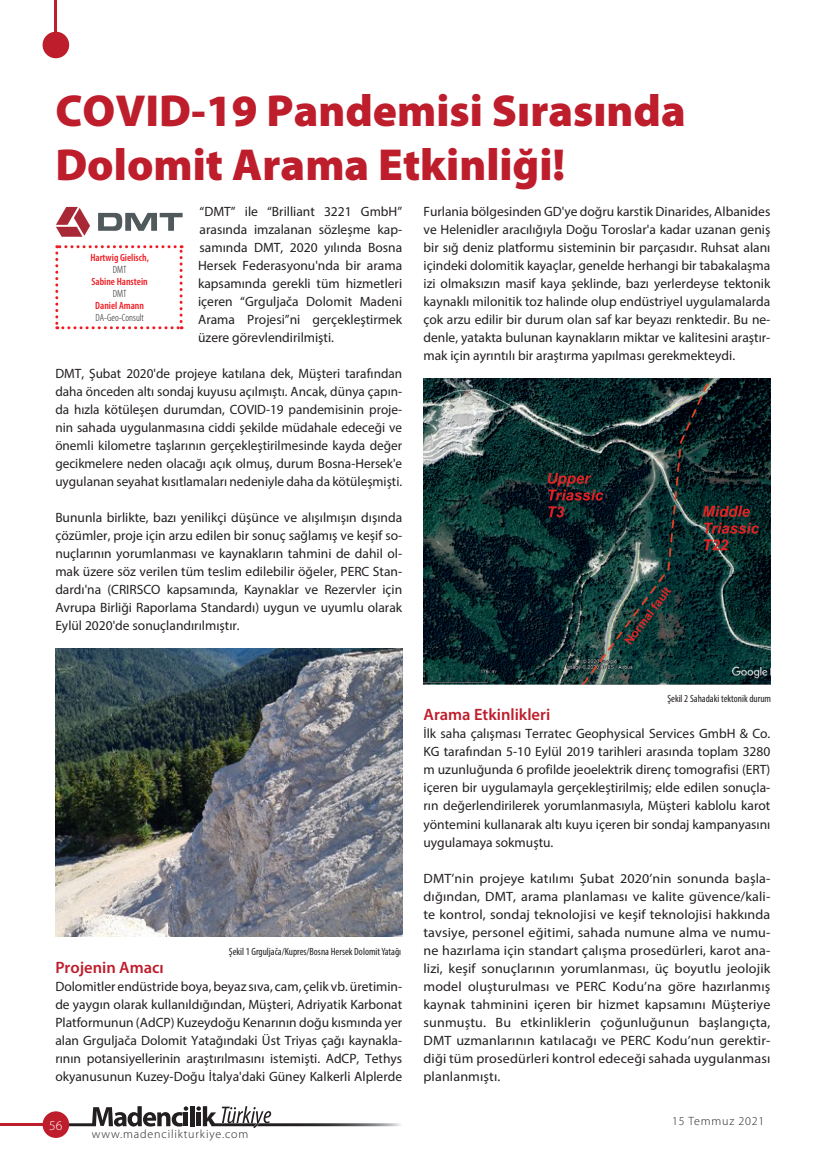
<style>
.page{position:relative;width:830px;height:1170px;background:#fff}
.page>*{position:absolute;margin:0;border:0;box-sizing:border-box;transform-origin:0 0}
.Genel_Makale_Başlığı{font:900 45px "Myriad Pro";color:#be1d2c}
.Genel_Metin_Başlığı1{font:600 16.5px "Myriad Pro";color:#be1d2c}
.Genel_MEtin{font:13.5px/18px "Myriad Pro";color:#231f20;text-align:justify}
.Genel_MEtin-2{font:13.5px/18px "Myriad Pro";color:#231f20;text-align:justify;scale:1.04 1}
.t1{font:300 13.5px "Myriad Pro";color:#fff}
.t2{font:300 12px "Myriad Pro";letter-spacing:.07em;color:#231f20}
.Resim_Açıklama_Yazıs{font:condensed 10.5px "Myriad Pro";color:#231f20}
.Yazar_İsimleri{font:600 condensed 10.5px "Myriad Pro";color:#ee1d23}
.Yazar_Bilgileri{font:300 condensed 10.5px "Myriad Pro";color:#231f20}
</style>
<div class="page">
<svg style="left:67px;top:1106px;width:121px;height:20px"></svg>
<hr style="left:184px;top:1112px;width:4px;height:14px;background:#231f20">
<hr style="left:190px;top:1106px;width:4px;height:20px;background:#231f20">
<svg style="left:196px;top:1106px;width:205px;height:22px"></svg>
<svg style="left:55px;top:245px;width:127px;height:84px"></svg>
<hr style="left:0;top:1122px;width:53px;height:3px;background:#be1d2c">
<div style="left:43px;top:1111px;width:26px;height:26px;background:#be1d2c;border-radius:50%"></div>
<hr style="left:54px;top:0;width:3px;height:42px;background:#be1d2c">
<div style="left:43px;top:32px;width:26px;height:26px;background:#be1d2c;border-radius:50%"></div>
<svg style="left:56px;top:207px;width:34px;height:30px"></svg>
<svg style="left:98px;top:213px;width:84px;height:18px"></svg>
<img style="left:55px;top:648px;width:347px;height:288px">
<img style="left:423px;top:378px;width:347px;height:306px">
<p class="Genel_Makale_Başlığı" style="left:55px;top:85px;width:631px">COVID-19 Pandemisi Sırasında</p>
<p class="Genel_Makale_Başlığı" style="left:55px;top:139px;width:511px">Dolomit Arama Etkinliği!</p>
<p class="Genel_MEtin" style="left:198px;top:202px;width:205px">“DMT” ile “Brilliant 3221 GmbH” arasında imzalanan sözleşme kap&shy;samında DMT, 2020 yılında Bosna Hersek Federasyonu'nda bir arama kapsamında gerekli tüm hizmetleri içeren “Grguljača Dolomit Madeni Arama Projesi”ni gerçekleştirmek üzere görevlendirilmişti.</p>
<p class="Genel_MEtin" style="left:55px;top:364px;width:348px">DMT, Şubat 2020'de projeye katılana dek, Müşteri tarafından daha önceden altı sondaj kuyusu açılmıştı. Ancak, dünya çapın&shy;da hızla kötüleşen durumdan, COVID-19 pandemisinin proje&shy;nin sahada uygulanmasına ciddi şekilde müdahale edeceği ve önemli kilometre taşlarının gerçekleştirilmesinde kayda değer gecikmelere neden olacağı açık olmuş, durum Bosna-Hersek'e uygulanan seyahat kısıtlamaları nedeniyle daha da kötüleşmişti.</p>
<p class="Genel_MEtin" style="left:55px;top:508px;width:348px">Bununla birlikte, bazı yenilikçi düşünce ve alışılmışın dışında çözümler, proje için arzu edilen bir sonuç sağlamış ve keşif so&shy;nuçlarının yorumlanması ve kaynakların tahmini de dahil ol&shy;mak üzere söz verilen tüm teslim edilebilir öğeler, PERC Stan&shy;dardı'na (CRIRSCO kapsamında, Kaynaklar ve Rezervler için Avrupa Birliği Raporlama Standardı) uygun ve uyumlu olarak Eylül 2020'de sonuçlandırılmıştır.</p>
<p class="Genel_MEtin" style="left:423px;top:202px;width:348px">Furlania bölgesinden GD'ye doğru karstik Dinarides, Albanides ve Helenidler aracılığıyla Doğu Toroslar'a kadar uzanan geniş bir sığ deniz platformu sisteminin bir parçasıdır. Ruhsat alanı içindeki dolomitik kayaçlar, genelde herhangi bir tabakalaşma izi olmaksızın masif kaya şeklinde, bazı yerlerdeyse tektonik kaynaklı milonitik toz halinde olup endüstriyel uygulamalarda çok arzu edilir bir durum olan saf kar beyazı renktedir. Bu ne&shy;denle, yatakta bulunan kaynakların miktar ve kalitesini araştır&shy;mak için ayrıntılı bir araştırma yapılması gerekmekteydi.</p>
<p class="Yazar_İsimleri" style="left:90px;top:252px;width:60px">Hartwig Gielisch,</p>
<p class="Yazar_Bilgileri" style="left:113px;top:264px;width:15px">DMT</p>
<p class="Yazar_İsimleri" style="left:92px;top:276px;width:58px">Sabine Hanstein</p>
<p class="Yazar_Bilgileri" style="left:113px;top:288px;width:15px">DMT</p>
<p class="Yazar_İsimleri" style="left:95px;top:300px;width:50px">Daniel Amann</p>
<p class="Yazar_Bilgileri" style="left:95px;top:312px;width:50px">DA-Geo-Consult</p>
<p class="Resim_Açıklama_Yazıs" style="left:229px;top:944px;width:174px">Şekil 1 Grguljača/Kupres/Bosna Hersek Dolomit Yatağı</p>
<p class="Genel_Metin_Başlığı1" style="left:55px;top:956px;width:110px">Projenin Amacı</p>
<p class="Genel_MEtin" style="left:55px;top:976px;width:348px">Dolomitler endüstride boya, beyaz sıva, cam, çelik vb. üretimin&shy;de yaygın olarak kullanıldığından, Müşteri, Adriyatik Karbonat Platformunun (AdCP) Kuzeydoğu Kenarının doğu kısmında yer alan Grguljača Dolomit Yatağındaki Üst Triyas çağı kaynakla&shy;rının potansiyellerinin araştırılmasını istemişti. AdCP, Tethys okyanusunun Kuzey-Doğu İtalya'daki Güney Kalkerli Alplerde</p>
<p class="t1" style="left:49px;top:1117px;width:15px">56</p>
<p class="t2" style="left:92px;top:1127px;width:158px">www.madencilikturkiye.com</p>
<p class="Resim_Açıklama_Yazıs" style="left:667px;top:692px;width:105px">Şekil 2 Sahadaki tektonik durum</p>
<p class="Genel_Metin_Başlığı1" style="left:423px;top:704px;width:128px">Arama Etkinlikleri</p>
<p class="Genel_MEtin" style="left:423px;top:724px;width:348px">İlk saha çalışması Terratec Geophysical Services GmbH &amp; Co.<br>KG tarafından 5-10 Eylül 2019 tarihleri arasında toplam 3280 m uzunluğunda 6 profilde jeoelektrik direnç tomografisi (ERT) içeren bir uygulamayla gerçekleştirilmiş; elde edilen sonuçla&shy;rın değerlendirilerek yorumlanmasıyla, Müşteri kablolu karot yöntemini kullanarak altı kuyu içeren bir sondaj kampanyasını uygulamaya sokmuştu.</p>
<p class="Genel_MEtin-2" style="left:423px;top:868px;width:335px">DMT’nin projeye katılımı Şubat 2020’nin sonunda başla&shy;dığından, DMT, arama planlaması ve kalite güvence/kali&shy;te kontrol, sondaj teknolojisi ve keşif teknolojisi hakkında tavsiye, personel eğitimi, sahada numune alma ve numu&shy;ne hazırlama için standart çalışma prosedürleri, karot ana&shy;lizi, keşif sonuçlarının yorumlanması, üç boyutlu jeolojik model oluşturulması ve PERC Kodu’na göre hazırlanmış kaynak tahminini içeren bir hizmet kapsamını Müşteriye sunmuştu. Bu etkinliklerin çoğunluğunun başlangıçta, DMT uzmanlarının katılacağı ve PERC Kodu’nun gerektir&shy;diği tüm prosedürleri kontrol edeceği sahada uygulanması planlanmıştı.</p>
<p class="t2" style="left:671px;top:1114px;width:94px">15 Temmuz 2021</p>
</div>
